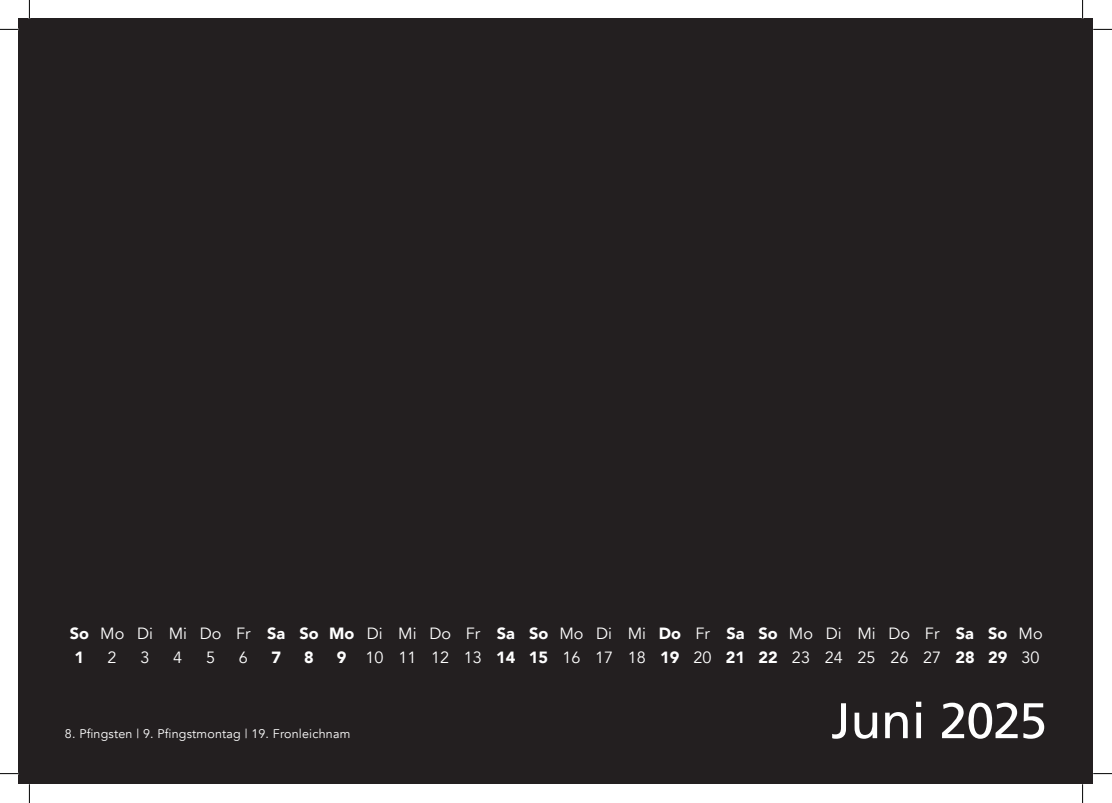
<style>
.page{position:relative;width:1112px;height:803px;background:#fff}
.page>*{position:absolute;margin:0;border:0;box-sizing:border-box;transform-origin:0 0}
.t1{font:50px "Frutiger LT Std";letter-spacing:-.01em;color:#fff}
.t2{font:16.25px/23.4px "Avenir";color:#fff}
.t3{font:900 16.25px "Avenir";color:#fff}
.t4{font:12.5px "Avenir";letter-spacing:.015em;color:#fff}
.s1{font-weight:900}
</style>
<div class="page">
<div style="left:19px;top:19px;width:1073px;height:765px;background:#231f20"></div>
<svg style="left:0;top:29px;width:19px;height:1px"></svg>
<svg style="left:1092px;top:29px;width:19px;height:1px"></svg>
<svg style="left:0;top:773px;width:19px;height:1px"></svg>
<svg style="left:1092px;top:773px;width:19px;height:1px"></svg>
<svg style="left:29px;top:0;width:1px;height:19px"></svg>
<svg style="left:29px;top:784px;width:1px;height:19px"></svg>
<svg style="left:1081px;top:0;width:2px;height:19px"></svg>
<svg style="left:1082px;top:784px;width:1px;height:19px"></svg>
<p class="t2" style="left:70px;top:622px;width:974px"><span class="s1">So</span> Mo Di Mi Do Fr <span class="s1">Sa So Mo</span> Di Mi Do Fr <span class="s1">Sa So</span> Mo Di Mi <span class="s1">Do</span> Fr <span class="s1">Sa So</span> Mo Di Mi Do Fr <span class="s1">Sa So</span> Mo<br><span class="s1">1</span></p>
<p class="t2" style="left:108px;top:645px;width:11px">2</p>
<p class="t2" style="left:140px;top:645px;width:11px">3</p>
<p class="t2" style="left:173px;top:645px;width:11px">4</p>
<p class="t2" style="left:206px;top:645px;width:11px">5</p>
<p class="t2" style="left:239px;top:645px;width:11px">6</p>
<p class="t3" style="left:271px;top:643px;width:11px">7</p>
<p class="t3" style="left:304px;top:643px;width:11px">8</p>
<p class="t2" style="left:337px;top:645px;width:704px"><span class="s1">9</span> 10 11 12 13 <span class="s1">14 15</span> 16 17 18 <span class="s1">19</span> 20 <span class="s1">21 22</span> 23 24 25 26 27 <span class="s1">28 29</span> 30</p>
<p class="t4" style="left:65px;top:726px;width:287px">8. Pfingsten | 9. Pfingstmontag | 19. Fronleichnam</p>
<h1 class="t1" style="left:830px;top:691px;width:217px">Juni 2025</h1>
</div>
